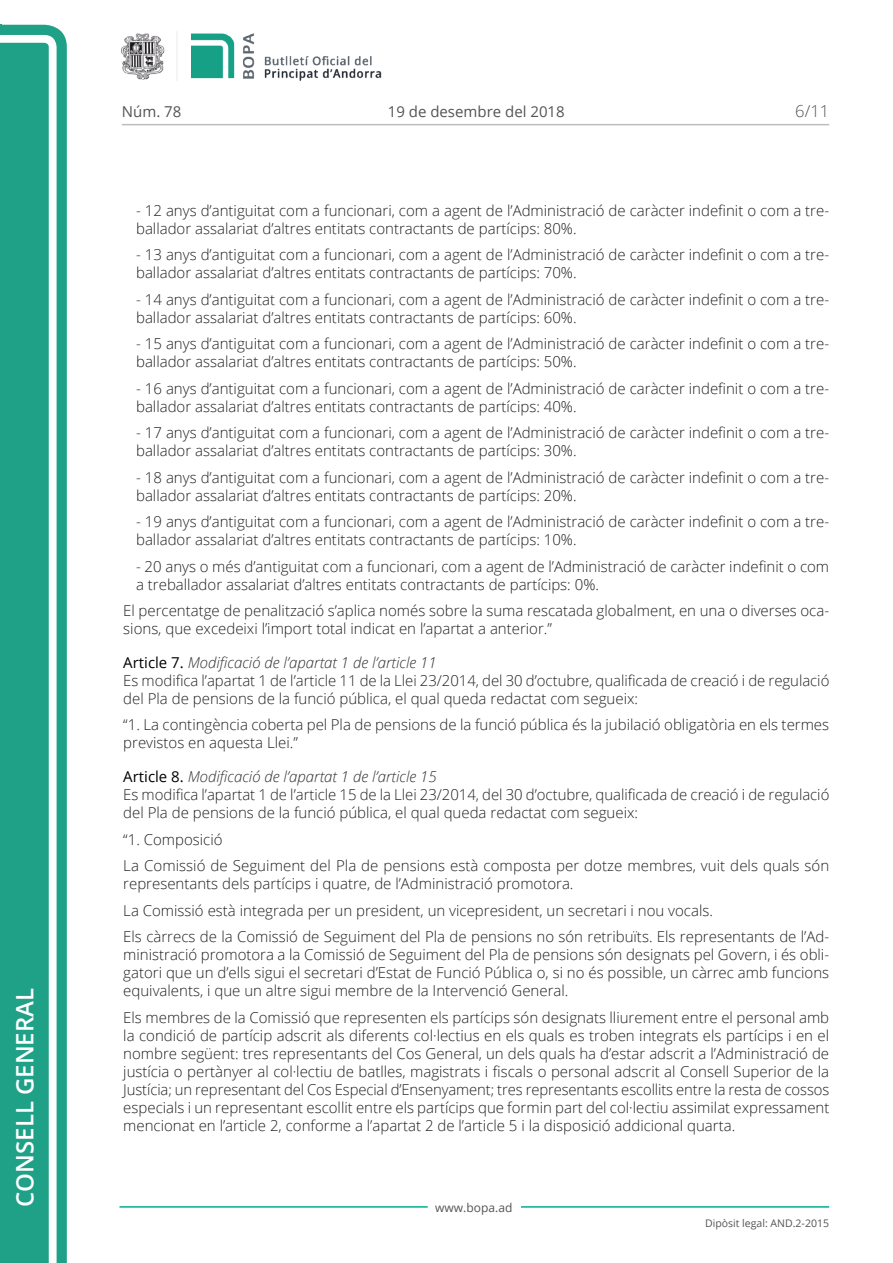
<style>
.page{position:relative;width:893px;height:1263px;background:#fff}
.page>*{position:absolute;margin:0;border:0;box-sizing:border-box;transform-origin:0 0}
.t1{font:600 24px "Open Sans";color:#fff}
.t2{font:300 16.5px "Open Sans";color:#545454}
.Body_text{font:300 15px/18px "Open Sans";color:#231f20}
.Body_text_i{font:300 15px/18px "Open Sans";color:#231f20}
.Titol_7{font:italic 300 15px "Open Sans";color:#303030}
.t3{font:15px "Open Sans";color:#545454}
.t4{font:12px "Open Sans";color:#545454}
.t5{font:10.5px "Open Sans";color:#545454}
.s1{font-weight:400;font-style:normal;color:#000}
</style>
<div class="page">
<svg style="left:0;top:25px;width:67px;height:1238px;fill:#1ea187"></svg>
<div style="left:0;top:43px;width:49px;height:1220px;background:#1ea187"></div>
<img style="left:122px;top:32px;width:260px;height:49px">
<hr style="left:119px;top:1206px;width:309px;height:2px;background:#00ae91">
<hr style="left:521px;top:1206px;width:308px;height:2px;background:#00ae91">
<hr style="left:122px;top:124px;width:707px;height:1px;background:#bcbdc0">
<h1 class="t1" style="left:8px;top:1207px;width:220px;rotate:-90deg">Consell General</h1>
<p class="t3" style="left:122px;top:102px;width:61px">Núm. 78</p>
<p class="t3" style="left:388px;top:102px;width:178px">19 de desembre del 2018</p>
<p class="t2" style="left:795px;top:100px;width:35px">6/11</p>
<p class="Body_text_i" style="left:136px;top:201px;width:695px">- 12 anys d’antiguitat com a funcionari, com a agent de l’Administració de caràcter indefinit o com a tre· ballador assalariat d’altres entitats contractants de partícips: 80%.</p>
<p class="Body_text_i" style="left:136px;top:245px;width:695px">- 13 anys d’antiguitat com a funcionari, com a agent de l’Administració de caràcter indefinit o com a tre· ballador assalariat d’altres entitats contractants de partícips: 70%.</p>
<p class="Body_text_i" style="left:136px;top:290px;width:695px">- 14 anys d’antiguitat com a funcionari, com a agent de l’Administració de caràcter indefinit o com a tre· ballador assalariat d’altres entitats contractants de partícips: 60%.</p>
<p class="Body_text_i" style="left:136px;top:334px;width:695px">- 15 anys d’antiguitat com a funcionari, com a agent de l’Administració de caràcter indefinit o com a tre· ballador assalariat d’altres entitats contractants de partícips: 50%.</p>
<p class="Body_text_i" style="left:136px;top:379px;width:695px">- 16 anys d’antiguitat com a funcionari, com a agent de l’Administració de caràcter indefinit o com a tre· ballador assalariat d’altres entitats contractants de partícips: 40%.</p>
<p class="Body_text_i" style="left:136px;top:423px;width:695px">- 17 anys d’antiguitat com a funcionari, com a agent de l’Administració de caràcter indefinit o com a tre· ballador assalariat d’altres entitats contractants de partícips: 30%.</p>
<p class="Body_text_i" style="left:136px;top:468px;width:695px">- 18 anys d’antiguitat com a funcionari, com a agent de l’Administració de caràcter indefinit o com a tre· ballador assalariat d’altres entitats contractants de partícips: 20%.</p>
<p class="Body_text_i" style="left:136px;top:512px;width:695px">- 19 anys d’antiguitat com a funcionari, com a agent de l’Administració de caràcter indefinit o com a tre· ballador assalariat d’altres entitats contractants de partícips: 10%.</p>
<p class="Body_text_i" style="left:136px;top:557px;width:695px">- 20 anys o més d’antiguitat com a funcionari, com a agent de l’Administració de caràcter indefinit o com a treballador assalariat d’altres entitats contractants de partícips: 0%.</p>
<p class="Body_text" style="left:123px;top:601px;width:707px">El percentatge de penalització s’aplica només sobre la suma rescatada globalment, en una o diverses oca· sions, que excedeixi l’import total indicat en l’apartat a anterior.”</p>
<p class="Titol_7" style="left:123px;top:652px;width:315px"><span class="s1">Article 7.</span> Modificació de l’apartat 1 de l’article 11</p>
<p class="Body_text" style="left:123px;top:671px;width:708px">Es modifica l’apartat 1 de l’article 11 de la Llei 23/2014, del 30 d’octubre, qualificada de creació i de regulació del Pla de pensions de la funció pública, el qual queda redactat com segueix:</p>
<p class="Body_text" style="left:123px;top:716px;width:707px">“1. La contingència coberta pel Pla de pensions de la funció pública és la jubilació obligatòria en els termes previstos en aquesta Llei.”</p>
<p class="Titol_7" style="left:123px;top:766px;width:315px"><span class="s1">Article 8.</span> Modificació de l’apartat 1 de l’article 15</p>
<p class="Body_text" style="left:123px;top:785px;width:708px">Es modifica l’apartat 1 de l’article 15 de la Llei 23/2014, del 30 d’octubre, qualificada de creació i de regulació del Pla de pensions de la funció pública, el qual queda redactat com segueix:</p>
<p class="Body_text" style="left:123px;top:830px;width:101px">“1. Composició</p>
<p class="Body_text" style="left:123px;top:856px;width:707px">La Comissió de Seguiment del Pla de pensions està composta per dotze membres, vuit dels quals són representants dels partícips i quatre, de l’Administració promotora.</p>
<p class="Body_text" style="left:123px;top:901px;width:591px">La Comissió està integrada per un president, un vicepresident, un secretari i nou vocals.</p>
<p class="Body_text" style="left:123px;top:927px;width:707px;text-align:justify">Els càrrecs de la Comissió de Seguiment del Pla de pensions no són retribuïts. Els representants de l’Ad· ministració promotora a la Comissió de Seguiment del Pla de pensions són designats pel Govern, i és obli· gatori que un d’ells sigui el secretari d’Estat de Funció Pública o, si no és possible, un càrrec amb funcions equivalents, i que un altre sigui membre de la Intervenció General.</p>
<p class="Body_text" style="left:123px;top:1008px;width:708px;text-align:justify">Els membres de la Comissió que representen els partícips són designats lliurement entre el personal amb la condició de partícip adscrit als diferents col·lectius en els quals es troben integrats els partícips i en el nombre següent: tres representants del Cos General, un dels quals ha d’estar adscrit a l’Administració de justícia o pertànyer al col·lectiu de batlles, magistrats i fiscals o personal adscrit al Consell Superior de la Justícia; un representant del Cos Especial d’Ensenyament; tres representants escollits entre la resta de cossos especials i un representant escollit entre els partícips que formin part del col·lectiu assimilat expressament mencionat en l’article 2, conforme a l’apartat 2 de l’article 5 i la disposició addicional quarta.</p>
<p class="t4" style="left:435px;top:1199px;width:79px">www.bopa.ad</p>
<p class="t5" style="left:705px;top:1216px;width:125px">Dipòsit legal: AND.2-2015</p>
</div>
